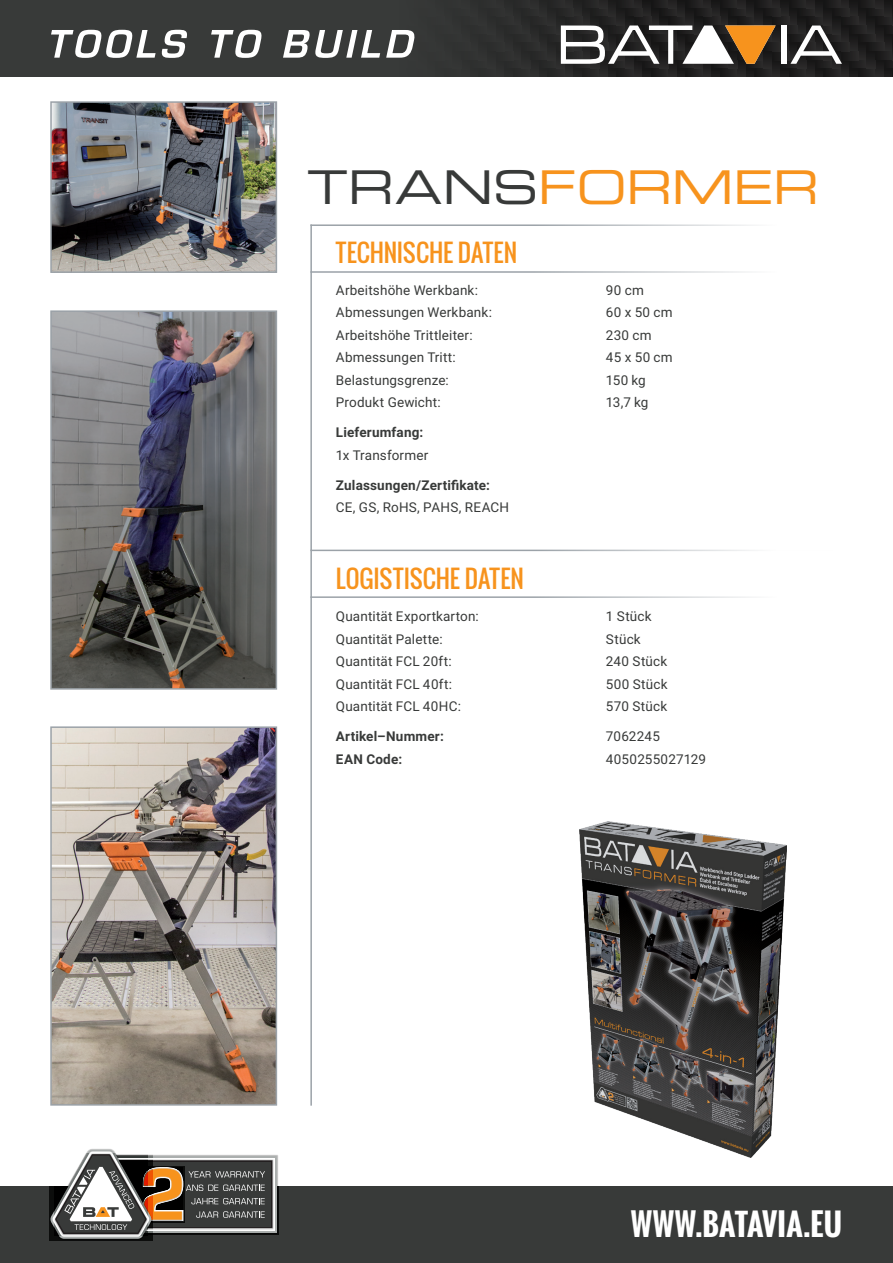
<style>
.page{position:relative;width:893px;height:1263px;background:#fff}
.page>*{position:absolute;margin:0;border:0;box-sizing:border-box;transform-origin:0 0}
.t1{font:46.5px "Eurostile LT Std Ex 2";letter-spacing:-.01em;color:#f7931d}
.t2{font:700 30px "Oswald";letter-spacing:.005em;color:#fff}
.t3{font:24px "Oswald";color:#f7931d}
.t4{font:13.5px "Roboto";letter-spacing:.015em;color:#383a39}
.t5{font:700 13.5px "Roboto";letter-spacing:.015em;color:#383a39}
.s1{color:#383a39}
</style>
<div class="page">
<div style="left:13px;top:0;width:880px;height:77px;background:#1f1e1f"></div>
<div style="left:0;top:0;width:638px;height:77px;background:linear-gradient(to right,#3e403f,#292a29)"></div>
<div style="left:0;top:1186px;width:893px;height:77px;background:#383a39"></div>
<svg style="left:51px;top:30px;width:137px;height:28px;background:#878887"></svg>
<svg style="left:211px;top:30px;width:52px;height:28px"></svg>
<svg style="left:283px;top:30px;width:97px;height:28px;background:#898a8a"></svg>
<svg style="left:386px;top:30px;width:30px;height:28px"></svg>
<svg style="left:50px;top:1149px;width:227px;height:90px"></svg>
<div style="left:781px;top:26px;width:5px;height:38px;background:#fff"></div>
<svg style="left:790px;top:26px;width:52px;height:38px"></svg>
<svg style="left:561px;top:26px;width:215px;height:38px"></svg>
<hr style="left:310px;top:224px;width:2px;height:882px;background:#9ba2a8">
<hr style="left:310px;top:596px;width:523px;height:2px;background:#9ba2a8">
<hr style="left:310px;top:550px;width:523px;height:1px;background:#9ba2a8">
<hr style="left:310px;top:271px;width:523px;height:2px;background:#9ba2a8">
<hr style="left:310px;top:224px;width:523px;height:2px;background:#9ba2a8">
<img style="left:53px;top:729px;width:221px;height:374px">
<div style="left:50px;top:726px;width:227px;height:380px;border:2px solid #9ba2a8"></div>
<img style="left:53px;top:104px;width:221px;height:166px">
<div style="left:50px;top:101px;width:227px;height:172px;border:2px solid #9ba2a8"></div>
<img style="left:53px;top:313px;width:221px;height:374px">
<div style="left:50px;top:310px;width:227px;height:380px;border:2px solid #9ba2a8"></div>
<img style="left:579px;top:821px;width:208px;height:336px">
<h1 class="t1" style="left:307px;top:156px;width:513px"><span class="s1">TRANS</span>FORMER</h1>
<h3 class="t3" style="left:336px;top:235px;width:183px">TECHNISCHE DATEN</h3>
<p class="t4" style="left:336px;top:280px;width:144px">Arbeitshöhe Werkbank:</p>
<p class="t4" style="left:606px;top:280px;width:39px">90 cm</p>
<p class="t4" style="left:336px;top:303px;width:158px">Abmessungen Werkbank:</p>
<p class="t4" style="left:606px;top:303px;width:68px">60 x 50 cm</p>
<p class="t4" style="left:336px;top:325px;width:138px">Arbeitshöhe Trittleiter:</p>
<p class="t4" style="left:606px;top:325px;width:47px">230 cm</p>
<p class="t4" style="left:336px;top:348px;width:121px">Abmessungen Tritt:</p>
<p class="t4" style="left:606px;top:348px;width:68px">45 x 50 cm</p>
<p class="t4" style="left:336px;top:370px;width:114px">Belastungsgrenze:</p>
<p class="t4" style="left:606px;top:370px;width:41px">150 kg</p>
<p class="t4" style="left:336px;top:393px;width:106px">Produkt Gewicht:</p>
<p class="t4" style="left:606px;top:393px;width:44px">13,7 kg</p>
<p class="t5" style="left:336px;top:423px;width:89px">Lieferumfang:</p>
<p class="t4" style="left:336px;top:445px;width:94px">1x Transformer</p>
<p class="t5" style="left:336px;top:475px;width:156px">Zulassungen/Zertifikate:</p>
<p class="t4" style="left:336px;top:498px;width:175px">CE, GS, RoHS, PAHS, REACH</p>
<h3 class="t3" style="left:336px;top:561px;width:190px">LOGISTISCHE DATEN</h3>
<p class="t4" style="left:336px;top:607px;width:144px">Quantität Exportkarton:</p>
<p class="t4" style="left:606px;top:607px;width:47px">1 Stück</p>
<p class="t4" style="left:336px;top:629px;width:108px">Quantität Palette:</p>
<p class="t4" style="left:606px;top:629px;width:36px">Stück</p>
<p class="t4" style="left:336px;top:652px;width:117px">Quantität FCL 20ft:</p>
<p class="t4" style="left:606px;top:652px;width:63px">240 Stück</p>
<p class="t4" style="left:336px;top:674px;width:118px">Quantität FCL 40ft:</p>
<p class="t4" style="left:606px;top:674px;width:63px">500 Stück</p>
<p class="t4" style="left:336px;top:697px;width:127px">Quantität FCL 40HC:</p>
<p class="t4" style="left:606px;top:697px;width:63px">570 Stück</p>
<p class="t5" style="left:336px;top:727px;width:109px">Artikel–Nummer:</p>
<p class="t4" style="left:606px;top:727px;width:55px">7062245</p>
<p class="t5" style="left:336px;top:749px;width:68px">EAN Code:</p>
<p class="t4" style="left:606px;top:749px;width:102px">4050255027129</p>
<h2 class="t2" style="left:631px;top:1202px;width:213px">WWW.BATAVIA.EU</h2>
</div>
